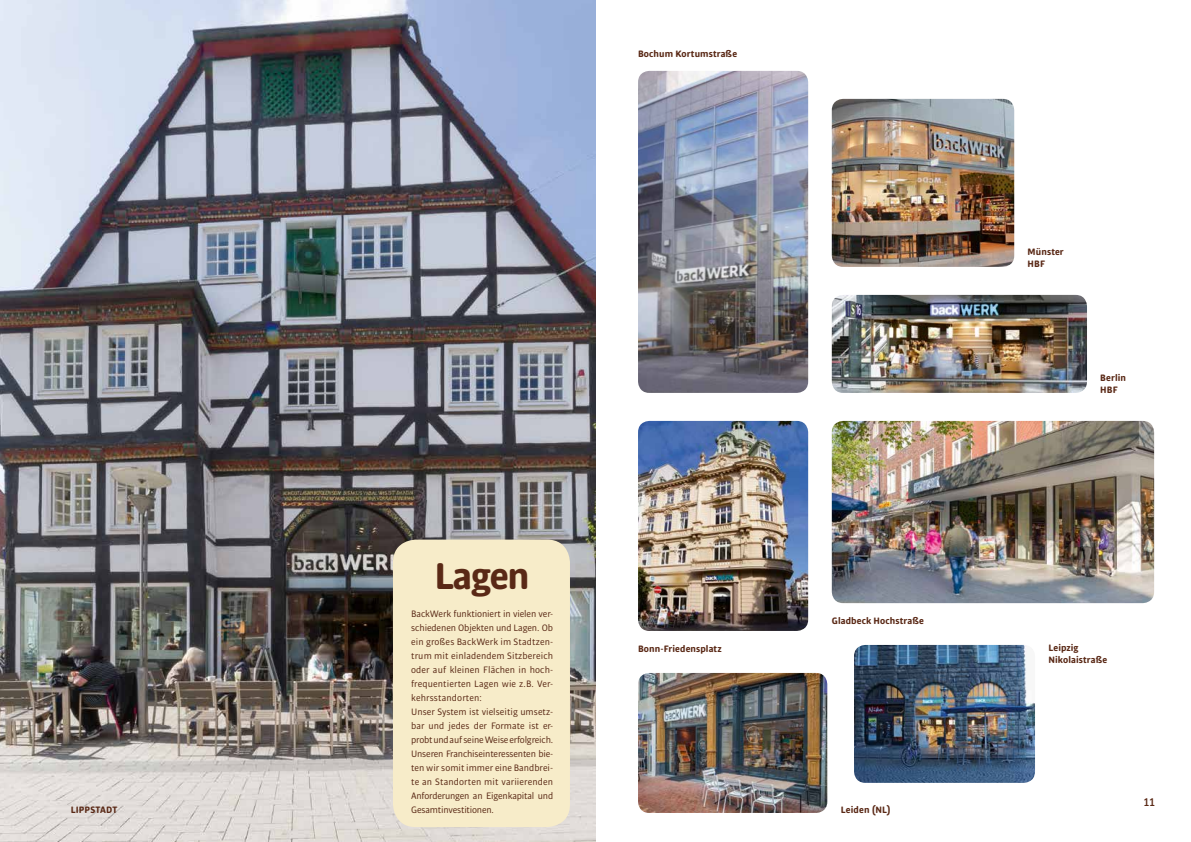
<style>
.page{position:relative;width:1191px;height:842px;background:#fff}
.page>*{position:absolute;margin:0;border:0;box-sizing:border-box;transform-origin:0 0}
.t1{font:700 40px "Bulo Rounded";letter-spacing:-.03em;color:#5a2916}
.t2{font:500 12px "Bulo Rounded";color:#5a2916}
.t3{font:10px/14px "Bulo Rounded";color:#5a2916}
.t4{font:700 10px/12px "Bulo Rounded";letter-spacing:.01em;color:#5a2916}
</style>
<div class="page">
<img style="left:0;top:0;width:595px;height:842px">
<img style="left:831px;top:421px;width:323px;height:182px">
<img style="left:638px;top:71px;width:170px;height:322px">
<img style="left:831px;top:99px;width:183px;height:168px">
<img style="left:638px;top:421px;width:170px;height:210px">
<img style="left:638px;top:673px;width:189px;height:140px">
<img style="left:854px;top:645px;width:181px;height:138px">
<img style="left:831px;top:295px;width:256px;height:98px">
<div style="left:393px;top:540px;width:177px;height:287px;background:#f7ecc9;border-radius:23px"></div>
<p class="t4" style="left:71px;top:804px;width:48px">LIPPSTADT</p>
<p class="t4" style="left:638px;top:48px;width:101px">Bochum Kortumstraße</p>
<h1 class="t1" style="left:434px;top:550px;width:97px">Lagen</h1>
<p class="t3" style="left:411px;top:607px;width:143px">BackWerk funktioniert in vielen ver&shy;schiedenen Objekten und Lagen. Ob ein großes BackWerk im Stadtzen&shy;trum mit einladendem Sitzbereich oder auf kleinen Flächen in hoch&shy;frequentierten Lagen wie z.B. Ver&shy;kehrsstandorten:<br>Unser System ist vielseitig umsetz&shy;bar und jedes der Formate ist er&shy;probt und auf seine Weise erfolgreich.<br>Unseren Franchiseinteressenten bie&shy;ten wir somit immer eine Bandbrei&shy;te an Standorten mit variierenden Anforderungen an Eigenkapital und Gesamtinvestitionen.</p>
<p class="t4" style="left:638px;top:642px;width:85px">Bonn-Friedensplatz</p>
<p class="t4" style="left:831px;top:614px;width:94px">Gladbeck Hochstraße</p>
<p class="t4" style="left:841px;top:804px;width:51px">Leiden (NL)</p>
<p class="t4" style="left:1027px;top:246px;width:38px">Münster<br>HBF</p>
<p class="t4" style="left:1100px;top:372px;width:27px">Berlin<br>HBF</p>
<p class="t4" style="left:1048px;top:642px;width:60px">Leipzig<br>Nikolaistraße</p>
<p class="t2" style="left:1144px;top:795px;width:12px">11</p>
</div>
